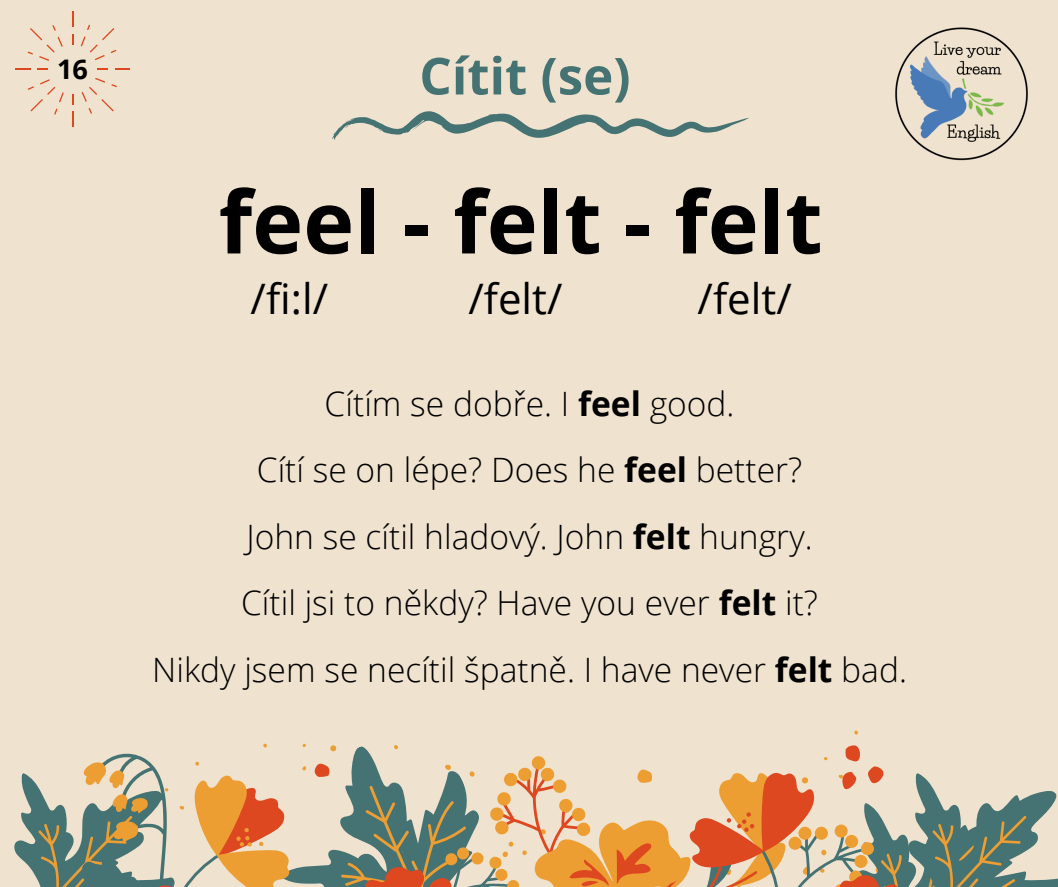
<style>
.page{position:relative;width:1058px;height:887px;background:#fff}
.page>*{position:absolute;margin:0;border:0;box-sizing:border-box;transform-origin:0 0}
.t1{font:700 86.4px "Open Sans";color:#000}
.t2{font:700 51px "Open Sans";color:#457373}
.t3{font:42px "Open Sans";color:#000}
.t4{font:300 33.6px/66.3px "Open Sans";color:#000;text-align:center}
.t5{font:700 27px "Open Sans";color:#000}
.s1{font-weight:700}
</style>
<div class="page">
<div style="left:0;top:0;width:1058px;height:886px;background:#efe2ce"></div>
<img style="left:895px;top:27px;width:133px;height:134px">
<svg style="left:14px;top:743px;width:275px;height:143px"></svg>
<svg style="left:332px;top:111px;width:417px;height:29px"></svg>
<svg style="left:301px;top:730px;width:757px;height:156px"></svg>
<svg style="left:82px;top:78px;width:35px;height:36px"></svg>
<svg style="left:81px;top:25px;width:35px;height:35px"></svg>
<svg style="left:28px;top:25px;width:35px;height:36px"></svg>
<svg style="left:28px;top:79px;width:36px;height:36px"></svg>
<svg style="left:72px;top:12px;width:1px;height:15px"></svg>
<svg style="left:72px;top:112px;width:1px;height:14px"></svg>
<svg style="left:115px;top:69px;width:15px;height:1px"></svg>
<svg style="left:15px;top:69px;width:15px;height:1px"></svg>
<p class="t5" style="left:57px;top:50px;width:32px">16</p>
<h2 class="t2" style="left:419px;top:40px;width:213px">Cítit (se)</h2>
<h1 class="t1" style="left:219px;top:161px;width:605px">feel - felt - felt</h1>
<p class="t3" style="left:251px;top:269px;width:79px">/fi:l/</p>
<p class="t3" style="left:468px;top:269px;width:96px">/felt/</p>
<p class="t3" style="left:697px;top:269px;width:96px">/felt/</p>
<p class="t4" style="left:152px;top:370px;width:756px">Cítím se dobře. I <span class="s1">feel</span> good.<br>Cítí se on lépe? Does he <span class="s1">feel</span> better?<br>John se cítil hladový. John <span class="s1">felt</span> hungry.<br>Cítil jsi to někdy? Have you ever <span class="s1">felt</span> it?<br>Nikdy jsem se necítil špatně. I have never <span class="s1">felt</span> bad.</p>
</div>
